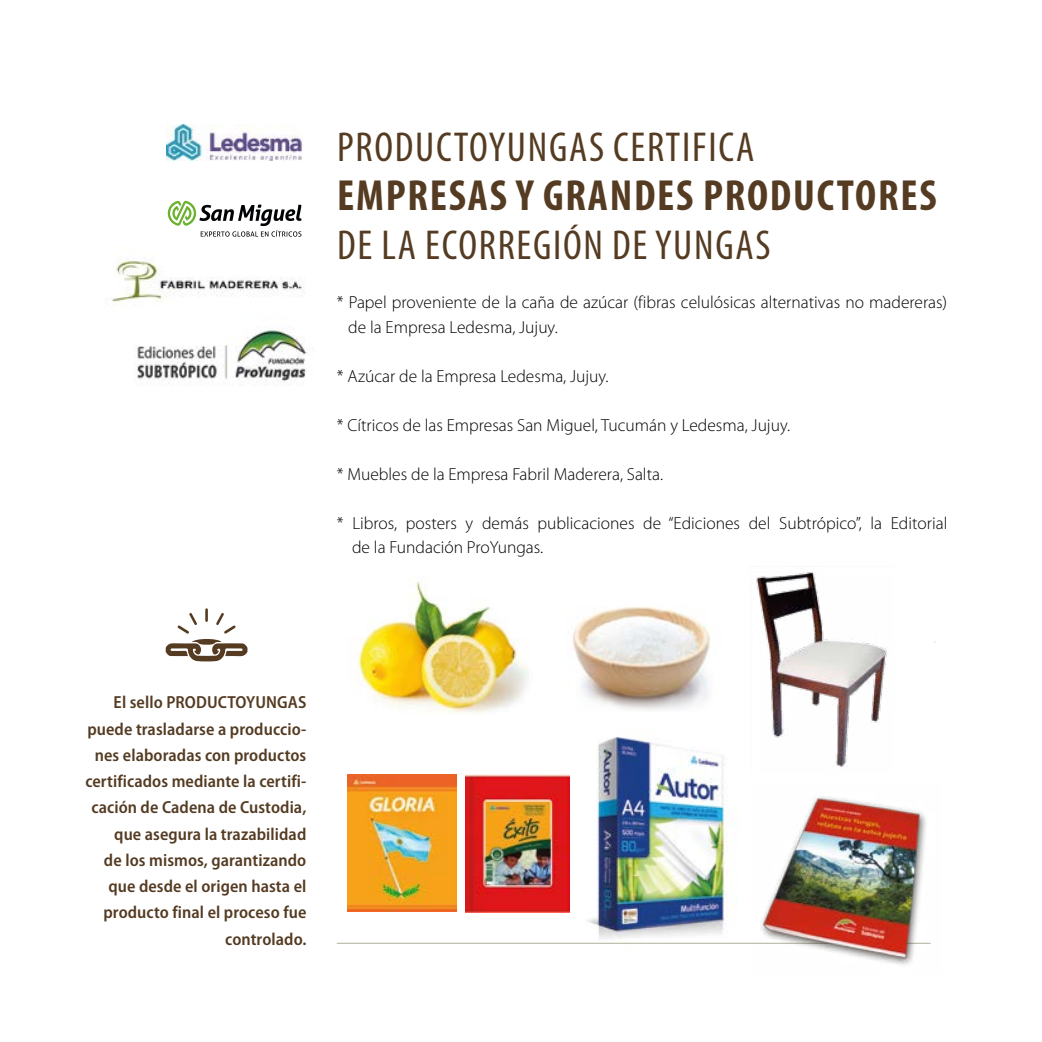
<style>
.page{position:relative;width:1042px;height:1042px;background:#fff}
.page>*{position:absolute;margin:0;border:0;box-sizing:border-box;transform-origin:0 0}
.t1{font:700 condensed 43.75px "Myriad Pro";letter-spacing:.04em;color:#543b22}
.t2{font:condensed 42px "Myriad Pro";letter-spacing:.04em;color:#543b22}
.t3{font:300 17.5px/24.5px "Myriad Pro";color:#000}
.t4{font:600 semi-condensed 17.5px/26.2px "Myriad Pro";letter-spacing:.005em;color:#543b22;text-align:right}
</style>
<div class="page">
<img style="left:576px;top:737px;width:168px;height:206px">
<img style="left:348px;top:774px;width:108px;height:138px">
<img style="left:466px;top:774px;width:103px;height:138px">
<hr style="left:337px;top:943px;width:593px;height:1px;background:#b2af9b">
<img style="left:756px;top:572px;width:131px;height:195px">
<img style="left:753px;top:796px;width:178px;height:169px">
<img style="left:166px;top:124px;width:137px;height:37px">
<svg style="left:168px;top:201px;width:133px;height:36px"></svg>
<img style="left:111px;top:259px;width:194px;height:44px">
<img style="left:137px;top:329px;width:171px;height:56px">
<img style="left:352px;top:577px;width:177px;height:137px">
<img style="left:572px;top:606px;width:138px;height:104px">
<svg style="left:166px;top:608px;width:81px;height:53px"></svg>
<h2 class="t2" style="left:337px;top:122px;width:418px">PRODUCTOYUNGAS CERTIFICA</h2>
<h1 class="t1" style="left:337px;top:168px;width:601px">EMPRESAS Y GRANDES PRODUCTORES</h1>
<h2 class="t2" style="left:337px;top:220px;width:435px">DE LA ECORREGIÓN DE YUNGAS</h2>
<p class="t3" style="left:348px;top:290px;width:600px;text-indent:-11px">* Papel proveniente de la caña de azúcar (fibras celulósicas alternativas no madereras) de la Empresa Ledesma, Jujuy.</p>
<p class="t3" style="left:337px;top:363px;width:273px">* Azúcar de la Empresa Ledesma, Jujuy.</p>
<p class="t3" style="left:337px;top:412px;width:455px">* Cítricos de las Empresas San Miguel, Tucumán y Ledesma, Jujuy.</p>
<p class="t3" style="left:337px;top:461px;width:328px">* Muebles de la Empresa Fabril Maderera, Salta.</p>
<p class="t3" style="left:352px;top:510px;width:597px;text-indent:-15px">* Libros, posters y demás publicaciones de “Ediciones del Subtrópico”, la Editorial de la Fundación ProYungas.</p>
<p class="t4" style="left:85px;top:689px;width:222px">El sello PRODUCTOYUNGAS puede trasladarse a produccio&shy;nes elaboradas con productos certificados mediante la certifi&shy;cación de Cadena de Custodia, que asegura la trazabilidad<br>de los mismos, garantizando que desde el origen hasta el producto final el proceso fue controlado.</p>
</div>
